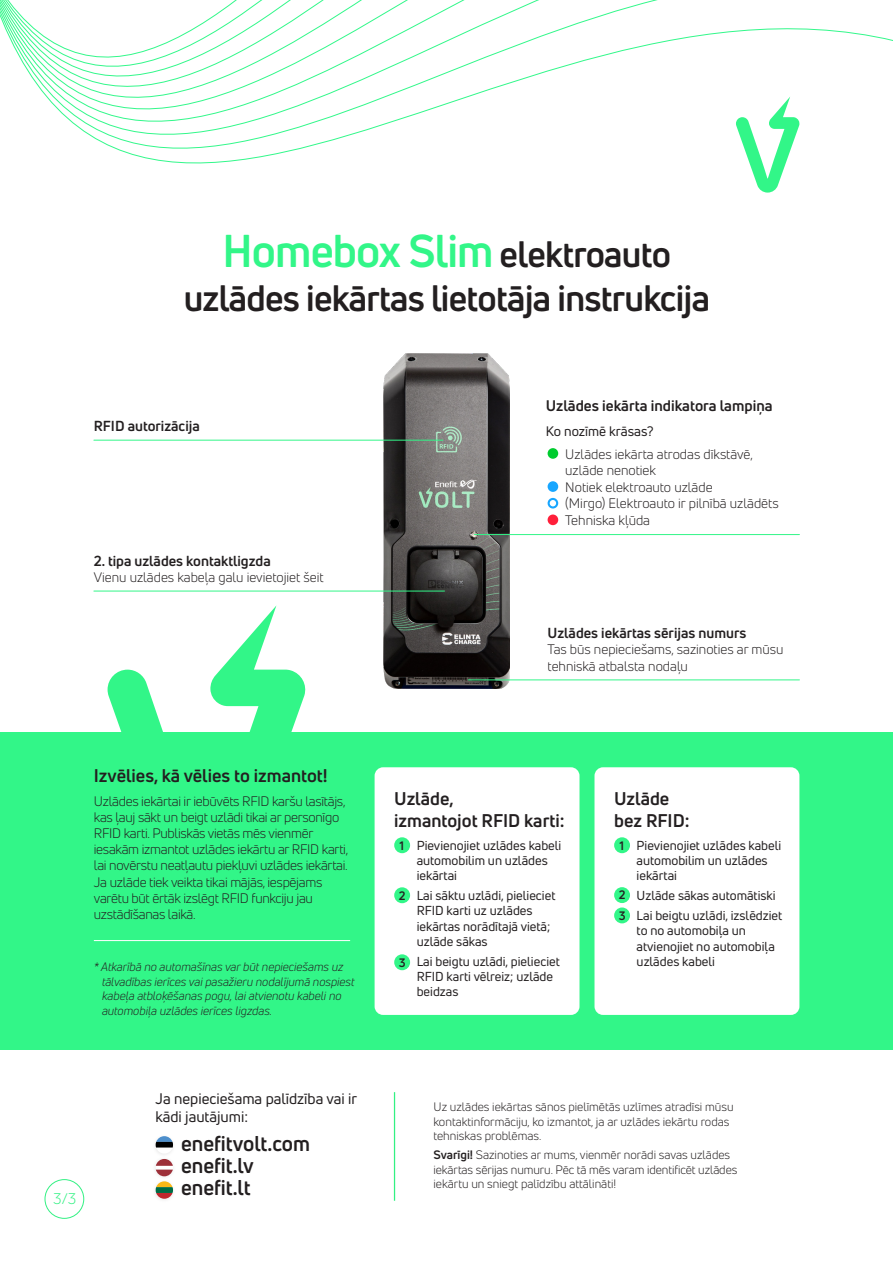
<style>
.page{position:relative;width:893px;height:1263px;background:#fff}
.page>*{position:absolute;margin:0;border:0;box-sizing:border-box;transform-origin:0 0}
.t1{font:700 45px "Uni Neue";letter-spacing:-.02em;color:#32f688}
.t2{font:700 36px "Uni Neue";letter-spacing:-.02em;color:#231f20}
.t3{font:700 21px/22.5px "Uni Neue";color:#231f20}
.t4{font:700 18px/21.6px "Uni Neue";color:#231f20}
.t5{font:15px/18px "Uni Neue";color:#231f20}
.t6{font:700 15px "Uni Neue";color:#231f20}
.t7{font:15px "Uni Neue";color:#32f183}
.t8{font:700 14.25px "Uni Neue";color:#231f20}
.t9{font:13.5px/16.2px "Uni Neue";letter-spacing:-.02em;color:#231f20}
.t10{font:13.5px/16.5px "Uni Neue";color:#231f20}
.t11{font:13.5px "Uni Neue";color:#231f20}
.t12{font:12.75px/15.3px "Uni Neue";color:#231f20}
.t13{font:12px/14.4px "Uni Neue";color:#231f20}
.t14{font:italic 12px/14.4px "Uni Neue";color:#231f20}
.t15{font:700 12px/20.4px "Uni Neue";color:#231f20}
.s1{font-size:36px;color:#231f20}
.s2{font-weight:700}
</style>
<div class="page">
<svg style="left:0;top:0;width:893px;height:193px"></svg>
<img style="left:384px;top:353px;width:125px;height:335px">
<hr style="left:94px;top:440px;width:349px;height:1px;background:#32f688">
<hr style="left:94px;top:591px;width:350px;height:1px;background:#32f688">
<hr style="left:474px;top:534px;width:325px;height:1px;background:#32f688">
<hr style="left:468px;top:679px;width:331px;height:1px;background:#32f688">
<div style="left:548px;top:448px;width:10px;height:11px;background:#00cc2f;border-radius:50%"></div>
<div style="left:548px;top:481px;width:10px;height:11px;background:#18a6ff;border-radius:50%"></div>
<div style="left:548px;top:514px;width:10px;height:11px;background:#ff1f3a;border-radius:50%"></div>
<svg style="left:548px;top:498px;width:10px;height:10px"></svg>
<svg style="left:550px;top:500px;width:6px;height:6px"></svg>
<div style="left:45px;top:1179px;width:39px;height:40px;border:1px solid #32f183;border-radius:50%"></div>
<svg style="left:108px;top:605px;width:198px;height:127px"></svg>
<div style="left:0;top:732px;width:893px;height:318px;background:#32f688"></div>
<div style="left:375px;top:767px;width:204px;height:248px;background:#fff;border-radius:9px"></div>
<div style="left:394px;top:837px;width:16px;height:16px;background:#32f688;border-radius:50%"></div>
<div style="left:394px;top:887px;width:16px;height:16px;background:#32f688;border-radius:50%"></div>
<div style="left:394px;top:954px;width:16px;height:16px;background:#32f688;border-radius:50%"></div>
<div style="left:594px;top:767px;width:205px;height:248px;background:#fff;border-radius:9px"></div>
<div style="left:614px;top:837px;width:16px;height:16px;background:#32f688;border-radius:50%"></div>
<div style="left:614px;top:887px;width:16px;height:16px;background:#32f688;border-radius:50%"></div>
<div style="left:614px;top:907px;width:16px;height:16px;background:#32f688;border-radius:50%"></div>
<hr style="left:94px;top:940px;width:256px;height:1px;background:#fff">
<hr style="left:394px;top:1092px;width:1px;height:109px;background:#32f183">
<img style="left:155px;top:1142px;width:19px;height:13px">
<svg style="left:156px;top:1136px;width:17px;height:17px"></svg>
<img style="left:155px;top:1187px;width:12px;height:13px">
<svg style="left:156px;top:1159px;width:17px;height:40px"></svg>
<h1 class="t1" style="left:223px;top:223px;width:450px">Homebox Slim <span class="s1">elektroauto</span></h1>
<h2 class="t2" style="left:184px;top:275px;width:528px">uzlādes iekārtas lietotāja instrukcija</h2>
<p class="t8" style="left:94px;top:417px;width:107px">RFID autorizācija</p>
<p class="t8" style="left:94px;top:551px;width:178px">2. tipa uzlādes kontaktligzda</p>
<p class="t10" style="left:94px;top:569px;width:231px">Vienu uzlādes kabeļa galu ievietojiet šeit</p>
<p class="t6" style="left:546px;top:396px;width:228px">Uzlādes iekārta indikatora lampiņa</p>
<p class="t11" style="left:546px;top:423px;width:109px">Ko nozīmē krāsas?</p>
<p class="t10" style="left:565px;top:446px;width:215px">Uzlādes iekārta atrodas dīkstāvē, uzlāde nenotiek<br>Notiek elektroauto uzlāde<br>(Mirgo) Elektroauto ir pilnībā uzlādēts<br>Tehniska kļūda</p>
<p class="t8" style="left:548px;top:624px;width:200px">Uzlādes iekārtas sērijas numurs</p>
<p class="t10" style="left:548px;top:641px;width:237px">Tas būs nepieciešams, sazinoties ar mūsu tehniskā atbalsta nodaļu</p>
<h3 class="t4" style="left:94px;top:764px;width:235px">Izvēlies, kā vēlies to izmantot!</h3>
<p class="t9" style="left:94px;top:793px;width:256px">Uzlādes iekārtai ir iebūvēts RFID karšu lasītājs, kas ļauj sākt un beigt uzlādi tikai ar personīgo RFID karti. Publiskās vietās mēs vienmēr iesakām izmantot uzlādes iekārtu ar RFID karti, lai novērstu neatļautu piekļuvi uzlādes iekārtai.<br>Ja uzlāde tiek veikta tikai mājās, iespējams varētu būt ērtāk izslēgt RFID funkciju jau uzstādīšanas laikā.</p>
<h3 class="t4" style="left:394px;top:788px;width:172px">Uzlāde,<br>izmantojot RFID karti:</h3>
<p class="t12" style="left:417px;top:837px;width:146px">Pievienojiet uzlādes kabeli automobilim un uzlādes iekārtai</p>
<p class="t12" style="left:417px;top:888px;width:140px">Lai sāktu uzlādi, pielieciet<br>RFID karti uz uzlādes iekārtas norādītajā vietā; uzlāde sākas</p>
<p class="t12" style="left:417px;top:953px;width:145px">Lai beigtu uzlādi, pielieciet<br>RFID karti vēlreiz; uzlāde beidzas</p>
<p class="t15" style="left:399px;top:835px;width:6px">1</p>
<p class="t15" style="left:399px;top:885px;width:8px">2</p>
<p class="t15" style="left:399px;top:952px;width:8px">3</p>
<p class="t14" style="left:102px;top:960px;width:254px;text-indent:-8px">* Atkarībā no automašīnas var būt nepieciešams uz tālvadības ierīces vai pasažieru nodalījumā nospiest kabeļa atbloķēšanas pogu, lai atvienotu kabeli no automobiļa uzlādes ierīces ligzdas.</p>
<h3 class="t4" style="left:614px;top:788px;width:77px">Uzlāde bez RFID:</h3>
<p class="t12" style="left:637px;top:837px;width:146px">Pievienojiet uzlādes kabeli automobilim un uzlādes iekārtai</p>
<p class="t12" style="left:637px;top:885px;width:147px;line-height:19.8px">Uzlāde sākas automātiski<br>Lai beigtu uzlādi, izslēdziet</p>
<p class="t12" style="left:637px;top:923px;width:140px">to no automobiļa un atvienojiet no automobiļa uzlādes kabeli</p>
<p class="t15" style="left:619px;top:835px;width:6px">1</p>
<p class="t15" style="left:619px;top:885px;width:8px">2<br>3</p>
<p class="t7" style="left:53px;top:1190px;width:24px">3/3</p>
<p class="t5" style="left:155px;top:1089px;width:203px">Ja nepieciešama palīdzība vai ir kādi jautājumi:</p>
<h3 class="t3" style="left:181px;top:1131px;width:131px">enefitvolt.com enefit.lv enefit.lt</h3>
<p class="t13" style="left:433px;top:1100px;width:302px">Uz uzlādes iekārtas sānos pielīmētās uzlīmes atradīsi mūsu kontaktinformāciju, ko izmantot, ja ar uzlādes iekārtu rodas tehniskas problēmas.</p>
<p class="t13" style="left:433px;top:1147px;width:305px"><span class="s2">Svarīgi!</span> Sazinoties ar mums, vienmēr norādi savas uzlādes iekārtas sērijas numuru. Pēc tā mēs varam identificēt uzlādes iekārtu un sniegt palīdzību attālināti!</p>
</div>
